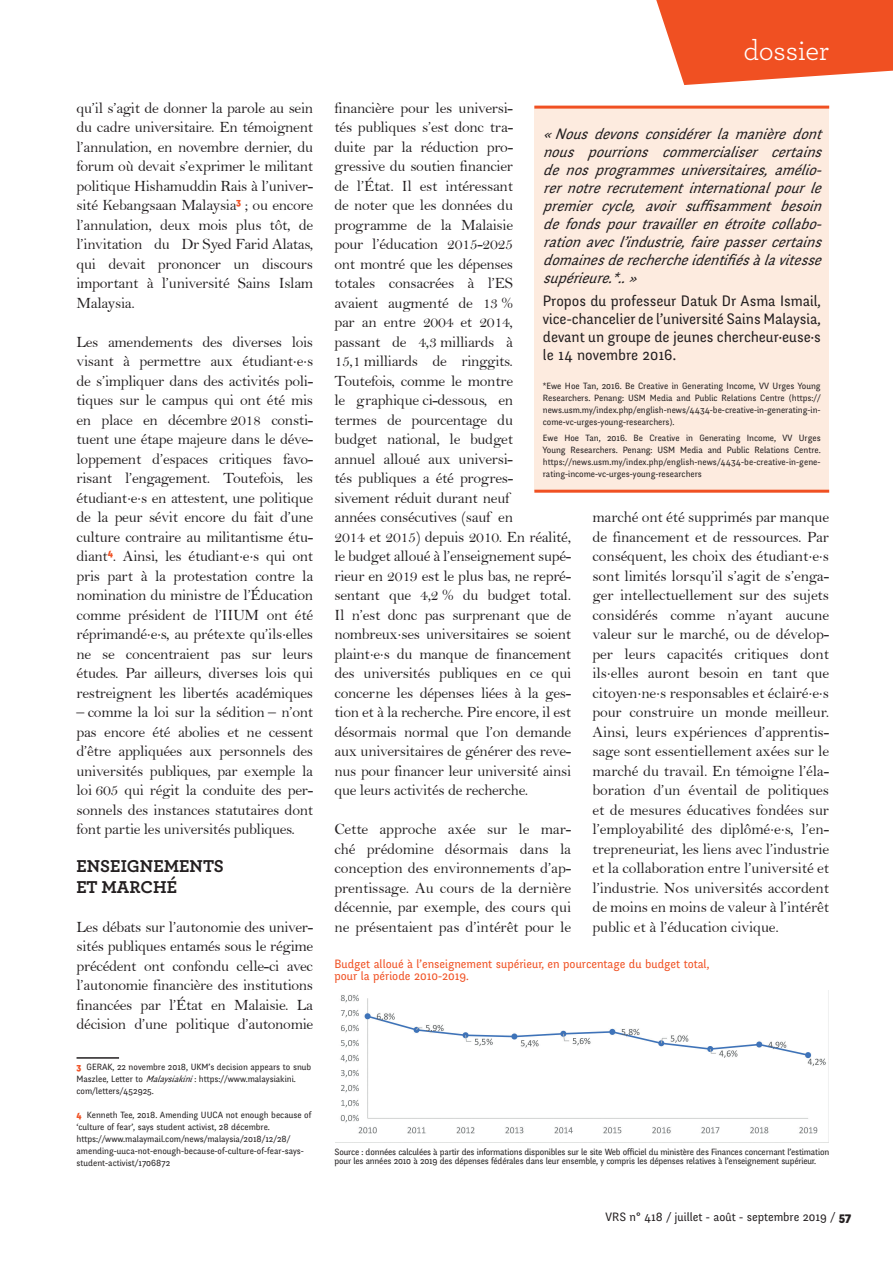
<style>
.page{position:relative;width:893px;height:1263px;background:#fff}
.page>*{position:absolute;margin:0;border:0;box-sizing:border-box;transform-origin:0 0}
.t1{font:28.8px "Archer";letter-spacing:-.01em;color:#fff}
.t2{font:700 18px/21px "Archer";color:#231f20}
.t3{font:15.75px/19.5px "Bell";letter-spacing:-.02em;color:#231f20;text-align:justify}
.t4{font:italic 15px/18px "Fengardo Neue";color:#231f20;text-align:justify}
.t5{font:15px/18px "Fengardo Neue";color:#231f20;text-align:justify}
.t6{font:12px/12px "Fengardo Neue";color:#f05022}
.t7{font:12px "Fengardo Neue";color:#231f20}
.t8{font:9px/12px "Fengardo Neue";color:#231f20}
.t9{font:9px/9px "Fengardo Neue";letter-spacing:-.02em;color:#231f20}
.s1{font-family:"Archer"}
.s2{font-weight:900;color:#f05022}
.s3{font-style:italic}
.s4{font-weight:900}
</style>
<div class="page">
<svg style="left:656px;top:0;width:237px;height:85px;background:#f2673f"></svg>
<hr style="left:77px;top:1057px;width:42px;height:2px;background:#231f20">
<div style="left:534px;top:106px;width:295px;height:385px;background:#fdebdf"></div>
<hr style="left:534px;top:106px;width:295px;height:3px;background:#f05022">
<hr style="left:534px;top:490px;width:295px;height:3px;background:#f05022">
<img style="left:340px;top:994px;width:486px;height:140px">
<p class="t3" style="left:77px;top:98px;width:238px">qu’il s’agit de donner la parole au sein du cadre universitaire. En témoignent l’annulation, en novembre dernier, du forum où devait s’exprimer le militant politique Hishamuddin Rais à l’univer&shy;sité Kebangsaan Malaysia<sup>3</sup> ; ou encore l’annulation, deux mois plus tôt, de l’invitation du Dr Syed -Farid -Alatas, qui devait prononcer un discours important à l’université Sains Islam Malaysia.</p>
<p class="t3" style="left:77px;top:332px;width:238px">Les amendements des diverses lois visant à permettre aux étudiant<span class="s1">·</span>e<span class="s1">·</span>s de s’impliquer dans des activités poli&shy;tiques sur le campus qui ont été mis en place en décembre 2018 consti&shy;tuent une étape majeure dans le déve&shy;loppement d’espaces critiques favo&shy;risant l’engagement. Toutefois, les étudiant<span class="s1">·</span>e<span class="s1">·</span>s en attestent, une politique de la peur sévit encore du fait d’une culture contraire au militantisme étu&shy;diant<sup>4</sup>. Ainsi, les étudiant<span class="s1">·</span>e<span class="s1">·</span>s qui ont pris part à la protestation contre la nomination du ministre de l’Éducation comme président de l’IIUM ont été réprimandé<span class="s1">·</span>e<span class="s1">·</span>s, au prétexte qu’ils<span class="s1">·</span>elles ne se concentraient pas sur leurs études. Par ailleurs, diverses lois qui restreignent les libertés académiques</p>
<p class="t3" style="left:77px;top:702px;width:238px">– comme la loi sur la sédition – n’ont pas encore été abolies et ne cessent d’être appliquées aux personnels des universités publiques, par exemple la loi 605 qui régit la conduite des per&shy;sonnels des instances statutaires dont font partie les universités publiques.</p>
<p class="t2" style="left:77px;top:854px;width:149px">ENSEIGNEMENTS<br>ET MARCHÉ</p>
<p class="t3" style="left:77px;top:917px;width:238px">Les débats sur l’autonomie des univer&shy;sités publiques entamés sous le régime précédent ont confondu celle-ci avec l’autonomie financière des institutions financées par l’État en Malaisie. La décision d’une politique d’autonomie</p>
<p class="t8" style="left:77px;top:1061px;width:236px"><span class="s2">3</span> GERAK, 22 novembre 2018, UKM’s decision appears to snub<br>Maszlee, Letter to <span class="s3">Malaysiakini</span>: https://www.malaysiakini. com/letters/452925.</p>
<p class="t8" style="left:77px;top:1109px;width:236px"><span class="s2">4</span> Kenneth Tee, 2018. Amending UUCA not enough because of ‘culture of fear’, says student activist, 28 décembre. https://www.malaymail.com/news/malaysia/2018/12/28/ amending-uuca-not-enough-because-of-culture-of-fear-says&shy;student-activist/1706872</p>
<h1 class="t1" style="left:743px;top:31px;width:87px">dossier</h1>
<p class="t3" style="left:334px;top:98px;width:238px;text-align:left">financière pour les universi-<br>tés publiques s’est donc tra-<br>duite par la réduction pro-<br>gressive du soutien financier<br>de l’État. Il est intéressant<br>de noter que les données du programme de la Malaisie<br>pour l’éducation 2015-2025<br>ont montré que les dépenses<br>totales consacrées à l’ES<br>avaient augmenté de 13 %<br>par an entre 2004 et 2014,<br>passant de 4,3 milliards à<br>15,1 milliards de ringgits.<br>Toutefois, comme le montre<br>le graphique ci-dessous, en<br>termes de pourcentage du<br>budget national, le budget<br>annuel alloué aux universi-<br>tés publiques a été progres&shy;sivement réduit durant neuf<br>années consécutives (sauf en<br>2014 et 2015) depuis 2010. En réalité, le budget alloué à l’enseignement supé&shy;rieur en 2019 est le plus bas, ne repré&shy;sentant que 4,2 % du budget total.<br>Il n’est donc pas surprenant que de nombreux<span class="s1">·</span>ses universitaires se soient plaint<span class="s1">·</span>e<span class="s1">·</span>s du manque de financement des universités publiques en ce qui concerne les dépenses liées à la ges&shy;tion et à la recherche. Pire encore, il est désormais normal que l’on demande aux universitaires de générer des reve&shy;nus pour financer leur université ainsi que leurs activités de recherche.</p>
<p class="t3" style="left:334px;top:819px;width:238px">Cette approche axée sur le mar&shy;ché prédomine désormais dans la conception des environnements d’ap&shy;prentissage. Au cours de la dernière décennie, par exemple, des cours qui ne présentaient pas d’intérêt pour le</p>
<p class="t4" style="left:543px;top:125px;width:286px">« Nousdevonsconsidérerlamanièredont nous pourrions commercialiser certains denosprogrammesuniversitaires,amélio&shy;rernotrerecrutementinternationalpourle premier cycle, avoir suffisamment besoin defondspourtravaillerenétroitecollabo&shy;rationavecl’industrie,fairepassercertains domainesderechercheidentifiésàlavitesse supérieure.*.. »</p>
<p class="t5" style="left:543px;top:292px;width:279px">Propos du professeur Datuk Dr -Asma -Ismail, vice-chancelier de l’université Sains Malaysia, devant un groupe de jeunes chercheur·euse·s le 14 novembre 2016.</p>
<p class="t8" style="left:543px;top:380px;width:279px;text-align:justify">*Ewe Hoe Tan, 2016. Be Creative in Generating Income, VV Urges Young Researchers. Penang: USM Media and Public Relations Centre (https:// news.usm.my/index.php/english-news/4434-be-creative-in-generating-in&shy;come-vc-urges-young-researchers).</p>
<p class="t8" style="left:543px;top:432px;width:279px;text-align:justify">Ewe Hoe Tan, 2016. Be Creative in Generating Income, VV Urges Young Researchers. Penang: USM Media and Public Relations Centre. https://news.usm.my/index.php/english-news/4434-be-creative-in-gene&shy;rating-income-vc-urges-young-researchers</p>
<p class="t3" style="left:592px;top:507px;width:238px">marché ont été supprimés par manque de financement et de ressources. Par conséquent, les choix des étudiant<span class="s1">·</span>e<span class="s1">·</span>s sont limités lorsqu’il s’agit de s’enga&shy;ger intellectuellement sur des sujets considérés comme n’ayant aucune valeur sur le marché, ou de dévelop&shy;per leurs capacités critiques dont ils<span class="s1">·</span>elles auront besoin en tant que citoyen<span class="s1">·</span>ne<span class="s1">·</span>s responsables et éclairé<span class="s1">·</span>e<span class="s1">·</span>s pour construire un monde meilleur.<br>Ainsi, leurs expériences d’apprentis&shy;sage sont essentiellement axées sur le marché du travail. En témoigne l’éla&shy;boration d’un éventail de politiques et de mesures éducatives fondées sur l’employabilité des diplômé<span class="s1">·</span>e<span class="s1">·</span>s, l’en&shy;trepreneuriat, les liens avec l’industrie et la collaboration entre l’université et l’industrie. Nos universités accordent de moins en moins de valeur à l’intérêt public et à l’éducation civique.</p>
<p class="t6" style="left:334px;top:958px;width:376px">Budget alloué à l’enseignement supérieur, en pourcentage du budget total, pour la période 2010-2019.</p>
<p class="t9" style="left:334px;top:1148px;width:496px">Source : données calculées à partir des informations disponibles sur le site Web officiel du ministère des Finances concernant l’estimation pour les années 2010 à 2019 des dépenses fédérales dans leur ensemble, y compris les dépenses relatives à l’enseignement supérieur.</p>
<p class="t7" style="left:606px;top:1209px;width:247px">VRS n° 418 / juillet - août - septembre 2019 / <span class="s4">57</span></p>
</div>
